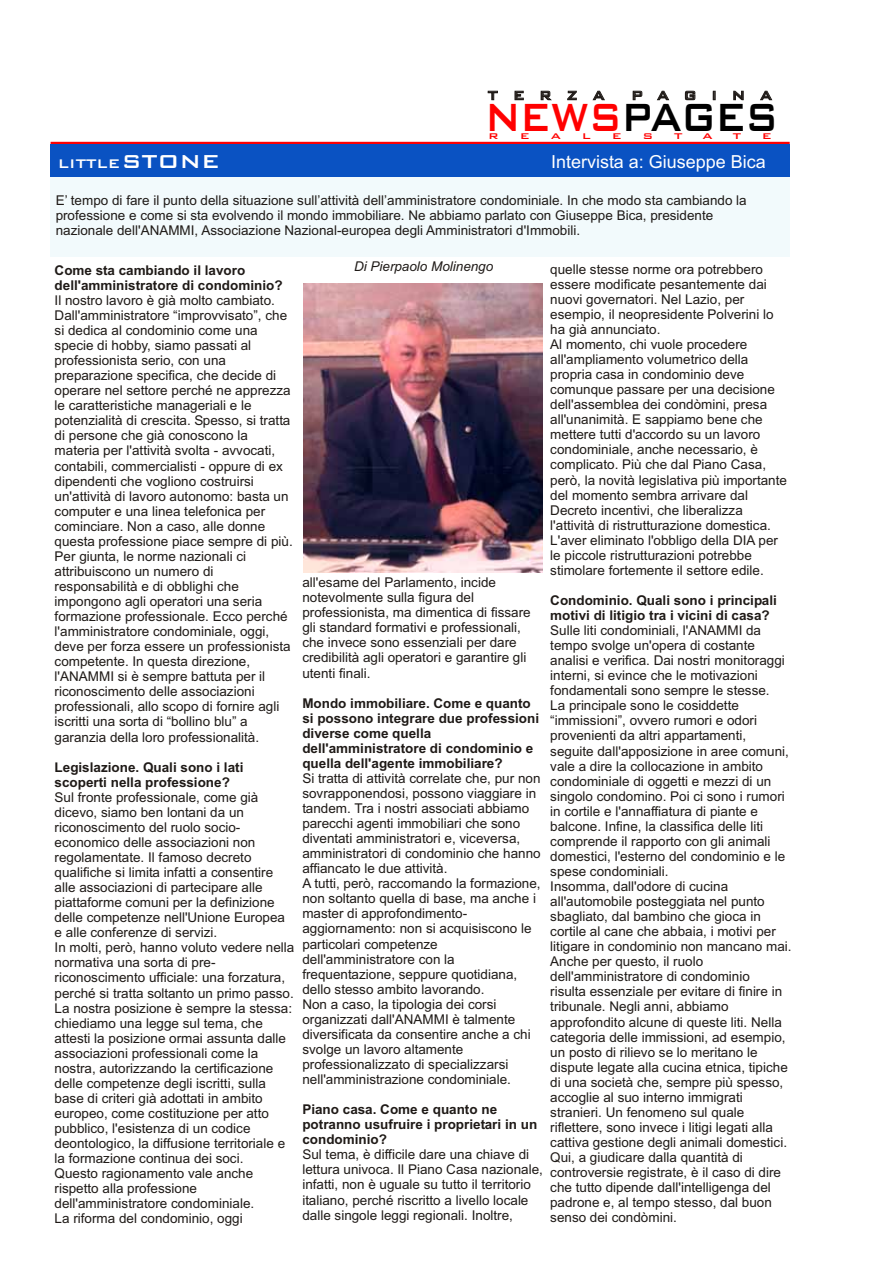
<style>
.page{position:relative;width:893px;height:1263px;background:#fff}
.page>*{position:absolute;margin:0;border:0;box-sizing:border-box;transform-origin:0 0}
.t1{font:64.05px "Bank Gothic Md BT";color:#000;scale:.77 1}
.t2{font:20.1px "Bank Gothic Md BT";letter-spacing:.85em;color:#1f1a17;scale:.89 1}
.t3{font:18px "Arial";color:#fff}
.t4{font:16.65px "Bank Gothic Md BT";color:#fff}
.t5{font:13.5px/15px "Arial";color:#1f1a17}
.t6{font:700 13.5px/15px "Arial";color:#1f1a17}
.t7{font:italic 13.5px "Arial";color:#1f1a17}
.t8{font:11.1px "Bank Gothic Md BT";color:#f00;scale:1.21 1}
.s1{color:#f00}
.s2{font-size:25.05px}
</style>
<div class="page">
<hr style="left:51px;top:142px;width:738px;height:3px;background:#f00">
<div style="left:50px;top:177px;width:739px;height:79px;background:#f2fafc"></div>
<div style="left:50px;top:144px;width:739px;height:33px;background:#0a52c2"></div>
<img style="left:303px;top:284px;width:239px;height:288px">
<h2 class="t2" style="left:487px;top:81px;width:133px">terza</h2>
<h2 class="t2" style="left:631px;top:81px;width:159px">pagina</h2>
<h1 class="t1" style="left:485px;top:71px;width:382px"><span class="s1">news</span>pages</h1>
<p class="t8" style="left:488px;top:128px;width:10px">R</p>
<p class="t8" style="left:520px;top:128px;width:10px">E</p>
<p class="t8" style="left:550px;top:128px;width:10px">A</p>
<p class="t8" style="left:582px;top:128px;width:9px">L</p>
<p class="t8" style="left:611px;top:128px;width:10px">E</p>
<p class="t8" style="left:642px;top:128px;width:10px">S</p>
<p class="t8" style="left:674px;top:128px;width:8px">T</p>
<p class="t8" style="left:702px;top:128px;width:10px">A</p>
<p class="t8" style="left:732px;top:128px;width:8px">T</p>
<p class="t8" style="left:761px;top:128px;width:10px">E</p>
<p class="t4" style="left:58px;top:153px;width:164px">LITTLE<span class="s2">STONE</span></p>
<h3 class="t3" style="left:551px;top:155px;width:216px">Intervista a: Giuseppe Bica</h3>
<p class="t5" style="left:56px;top:194px;width:692px">E’ tempo di fare il punto della situazione sull’attività dell’amministratore condominiale. In che modo sta cambiando la professione e come si sta evolvendo il mondo immobiliare. Ne abbiamo parlato con Giuseppe Bica, presidente nazionale dell'ANAMMI, Associazione Nazional-europea degli Amministratori d'Immobili.</p>
<p class="t6" style="left:55px;top:264px;width:229px">Come sta cambiando il lavoro dell'amministratore di condominio?</p>
<p class="t5" style="left:55px;top:294px;width:240px">Il nostro lavoro è già molto cambiato.<br>Dall'amministratore “improvvisato”, che si dedica al condominio come una specie di hobby, siamo passati al professionista serio, con una preparazione specifica, che decide di operare nel settore perché ne apprezza le caratteristiche manageriali e le potenzialità di crescita. Spesso, si tratta di persone che già conoscono la materia per l'attività svolta - avvocati, contabili, commercialisti - oppure di ex dipendenti che vogliono costruirsi un'attività di lavoro autonomo: basta un computer e una linea telefonica per cominciare. Non a caso, alle donne questa professione piace sempre di più.<br>Per giunta, le norme nazionali ci attribuiscono un numero di responsabilità e di obblighi che impongono agli operatori una seria formazione professionale. Ecco perché l'amministratore condominiale, oggi, deve per forza essere un professionista competente. In questa direzione, l'ANAMMI si è sempre battuta per il riconoscimento delle associazioni professionali, allo scopo di fornire agli iscritti una sorta di “bollino blu” a garanzia della loro professionalità.</p>
<p class="t6" style="left:55px;top:761px;width:190px">Legislazione. Quali sono i lati scoperti nella professione?</p>
<p class="t5" style="left:55px;top:791px;width:241px">Sul fronte professionale, come già dicevo, siamo ben lontani da un riconoscimento del ruolo socio&shy;economico delle associazioni non regolamentate. Il famoso decreto qualifiche si limita infatti a consentire alle associazioni di partecipare alle piattaforme comuni per la definizione delle competenze nell'Unione Europea e alle conferenze di servizi.<br>In molti, però, hanno voluto vedere nella normativa una sorta di pre&shy;riconoscimento ufficiale: una forzatura, perché si tratta soltanto un primo passo.<br>La nostra posizione è sempre la stessa: chiediamo una legge sul tema, che attesti la posizione ormai assunta dalle associazioni professionali come la nostra, autorizzando la certificazione delle competenze degli iscritti, sulla base di criteri già adottati in ambito europeo, come costituzione per atto pubblico, l'esistenza di un codice deontologico, la diffusione territoriale e la formazione continua dei soci.<br>Questo ragionamento vale anche rispetto alla professione dell'amministratore condominiale.<br>La riforma del condominio, oggi</p>
<p class="t7" style="left:354px;top:259px;width:141px">Di Pierpaolo Molinengo</p>
<p class="t5" style="left:302px;top:576px;width:230px">all'esame del Parlamento, incide notevolmente sulla figura del professionista, ma dimentica di fissare gli standard formativi e professionali, che invece sono essenziali per dare credibilità agli operatori e garantire gli utenti finali.</p>
<p class="t6" style="left:302px;top:697px;width:238px">Mondo immobiliare. Come e quanto si possono integrare due professioni diverse come quella dell'amministratore di condominio e quella dell'agente immobiliare?</p>
<p class="t5" style="left:302px;top:772px;width:240px">Si tratta di attività correlate che, pur non sovrapponendosi, possono viaggiare in tandem. Tra i nostri associati abbiamo parecchi agenti immobiliari che sono diventati amministratori e, viceversa, amministratori di condominio che hanno affiancato le due attività.<br>A tutti, però, raccomando la formazione, non soltanto quella di base, ma anche i master di approfondimento&shy;aggiornamento: non si acquisiscono le particolari competenze dell'amministratore con la frequentazione, seppure quotidiana, dello stesso ambito lavorando.<br>Non a caso, la tipologia dei corsi organizzati dall'ANAMMI è talmente diversificata da consentire anche a chi svolge un lavoro altamente professionalizzato di specializzarsi nell'amministrazione condominiale.</p>
<p class="t6" style="left:302px;top:1103px;width:236px">Piano casa. Come e quanto ne potranno usufruire i proprietari in un condominio?</p>
<p class="t5" style="left:302px;top:1148px;width:242px">Sul tema, è difficile dare una chiave di lettura univoca. Il Piano Casa nazionale, infatti, non è uguale su tutto il territorio italiano, perché riscritto a livello locale dalle singole leggi regionali. Inoltre,</p>
<p class="t5" style="left:550px;top:263px;width:238px">quelle stesse norme ora potrebbero essere modificate pesantemente dai nuovi governatori. Nel Lazio, per esempio, il neopresidente Polverini lo ha già annunciato.<br>Al momento, chi vuole procedere all'ampliamento volumetrico della propria casa in condominio deve comunque passare per una decisione dell'assemblea dei condòmini, presa all'unanimità. E sappiamo bene che mettere tutti d'accordo su un lavoro condominiale, anche necessario, è complicato. Più che dal Piano Casa, però, la novità legislativa più importante del momento sembra arrivare dal Decreto incentivi, che liberalizza l'attività di ristrutturazione domestica.<br>L'aver eliminato l'obbligo della DIA per le piccole ristrutturazioni potrebbe stimolare fortemente il settore edile.</p>
<p class="t6" style="left:550px;top:594px;width:228px">Condominio. Quali sono i principali motivi di litigio tra i vicini di casa?</p>
<p class="t5" style="left:550px;top:624px;width:243px">Sulle liti condominiali, l'ANAMMI da tempo svolge un'opera di costante analisi e verifica. Dai nostri monitoraggi interni, si evince che le motivazioni fondamentali sono sempre le stesse.<br>La principale sono le cosiddette “immissioni”, ovvero rumori e odori provenienti da altri appartamenti, seguite dall'apposizione in aree comuni, vale a dire la collocazione in ambito condominiale di oggetti e mezzi di un singolo condomino. Poi ci sono i rumori in cortile e l'annaffiatura di piante e balcone. Infine, la classifica delle liti comprende il rapporto con gli animali domestici, l'esterno del condominio e le spese condominiali.<br>Insomma, dall'odore di cucina all'automobile posteggiata nel punto sbagliato, dal bambino che gioca in cortile al cane che abbaia, i motivi per litigare in condominio non mancano mai.<br>Anche per questo, il ruolo dell'amministratore di condominio<br>risulta essenziale per evitare di finire in tribunale. Negli anni, abbiamo approfondito alcune di queste liti. Nella categoria delle immissioni, ad esempio, un posto di rilievo se lo meritano le dispute legate alla cucina etnica, tipiche di una società che, sempre più spesso, accoglie al suo interno immigrati stranieri. Un fenomeno sul quale riflettere, sono invece i litigi legati alla cattiva gestione degli animali domestici.<br>Qui, a giudicare dalla quantità di controversie registrate, è il caso di dire che tutto dipende dall'intelligenga del padrone e, al tempo stesso, dal buon senso dei condòmini.</p>
</div>
